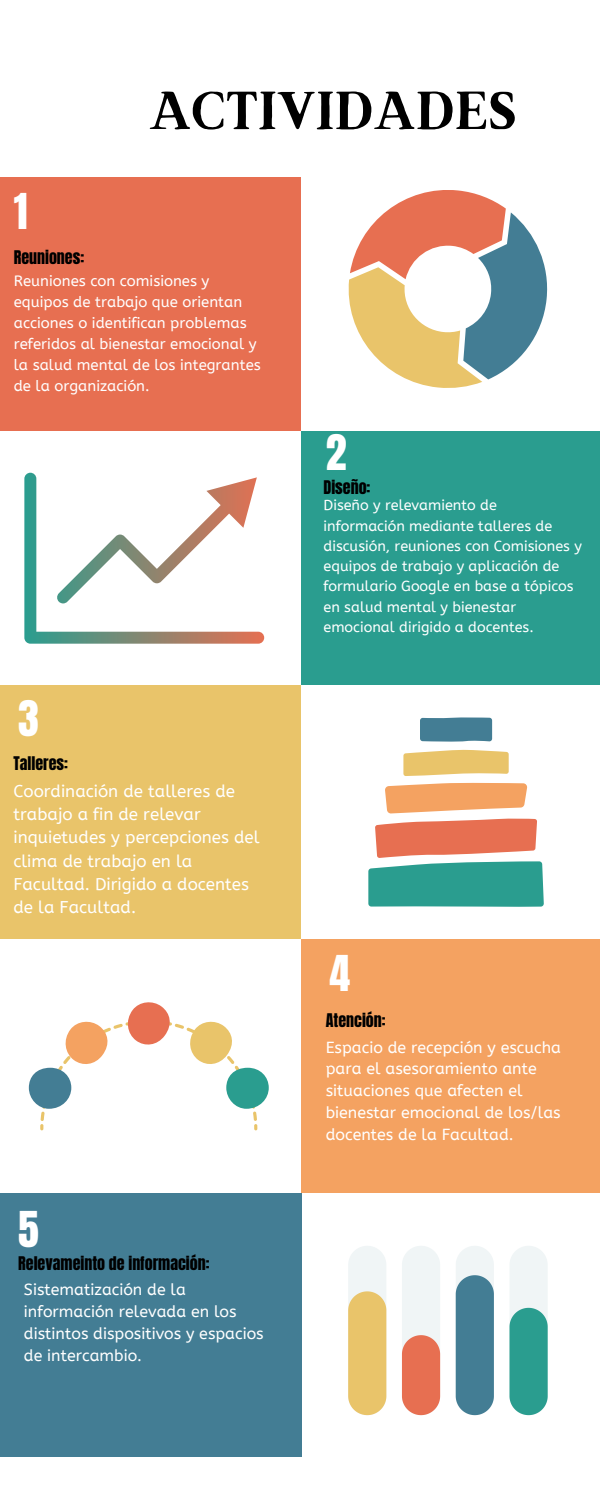
<style>
.page{position:relative;width:600px;height:1500px;background:#fff}
.page>*{position:absolute;margin:0;border:0;box-sizing:border-box;transform-origin:0 0}
.t1{font:700 54px "Brixton TC";color:#000}
.t2{font:42px "Anton";color:#fff}
.t3{font:17px/23.2px "A Bee Zee";color:#fff}
.t4{font:16px/21.8px "A Bee Zee";color:#fff}
.t5{font:16px "Anton";color:#000}
.t6{font:15px/21px "A Bee Zee";color:#fff}
.t7{font:14.5px/20.2px "A Bee Zee";color:#fff}
</style>
<div class="page">
<div style="left:0;top:178px;width:301px;height:253px;background:#e76f51"></div>
<div style="left:0;top:685px;width:301px;height:254px;background:#e9c46a"></div>
<div style="left:0;top:1193px;width:301px;height:264px;background:#437d94"></div>
<div style="left:301px;top:431px;width:299px;height:254px;background:#2a9d8f"></div>
<div style="left:301px;top:939px;width:299px;height:254px;background:#f4a261"></div>
<svg style="left:348px;top:190px;width:200px;height:198px"></svg>
<svg style="left:24px;top:473px;width:240px;height:171px"></svg>
<svg style="left:368px;top:782px;width:176px;height:125px"></svg>
<svg style="left:403px;top:750px;width:106px;height:26px;background:#ebca7b"></svg>
<svg style="left:420px;top:717px;width:72px;height:25px;background:#4e859a"></svg>
<div style="left:29px;top:1068px;width:42px;height:41px;background:#437d94;border-radius:50%"></div>
<div style="left:226px;top:1068px;width:43px;height:41px;background:#2a9d8f;border-radius:50%"></div>
<svg style="left:40px;top:1002px;width:217px;height:128px"></svg>
<svg style="left:510px;top:1246px;width:38px;height:169px"></svg>
<svg style="left:456px;top:1246px;width:38px;height:169px"></svg>
<svg style="left:348px;top:1246px;width:38px;height:169px"></svg>
<svg style="left:402px;top:1246px;width:38px;height:169px"></svg>
<p class="t2" style="left:14px;top:181px;width:15px">1</p>
<p class="t5" style="left:14px;top:245px;width:72px">Reuniones:</p>
<p class="t1" style="left:149px;top:91px;width:369px">ACTIVIDADES</p>
<p class="t6" style="left:14px;top:270px;width:249px">Reuniones con comisiones y equipos de trabajo que orientan acciones o identifican problemas referidos al bienestar emocional y la salud mental de los integrantes de la organización.</p>
<p class="t2" style="left:18px;top:688px;width:22px">3</p>
<p class="t5" style="left:13px;top:752px;width:56px">Talleres:</p>
<p class="t3" style="left:13px;top:780px;width:248px">Coordinación de talleres de trabajo a fin de relevar inquietudes y percepciones del clima de trabajo en la<br>Facultad. Dirigido a docentes de la Facultad.</p>
<p class="t2" style="left:18px;top:1199px;width:22px">5</p>
<p class="t5" style="left:18px;top:1252px;width:193px">Relevameinto de información:</p>
<p class="t4" style="left:24px;top:1279px;width:241px">Sistematización de la información relevada en los distintos dispositivos y espacios de intercambio.</p>
<p class="t2" style="left:326px;top:423px;width:22px">2</p>
<p class="t5" style="left:324px;top:476px;width:48px">Diseño:</p>
<p class="t7" style="left:324px;top:495px;width:260px">Diseño y relevamiento de información mediante talleres de discusión, reuniones con Comisiones y equipos de trabajo y aplicación de formulario Google en base a tópicos en salud mental y bienestar emocional dirigido a docentes.</p>
<p class="t2" style="left:330px;top:944px;width:22px">4</p>
<p class="t5" style="left:326px;top:1009px;width:61px">Atención:</p>
<p class="t4" style="left:326px;top:1036px;width:237px">Espacio de recepción y escucha para el asesoramiento ante situaciones que afecten el bienestar emocional de los/las docentes de la Facultad.</p>
</div>
